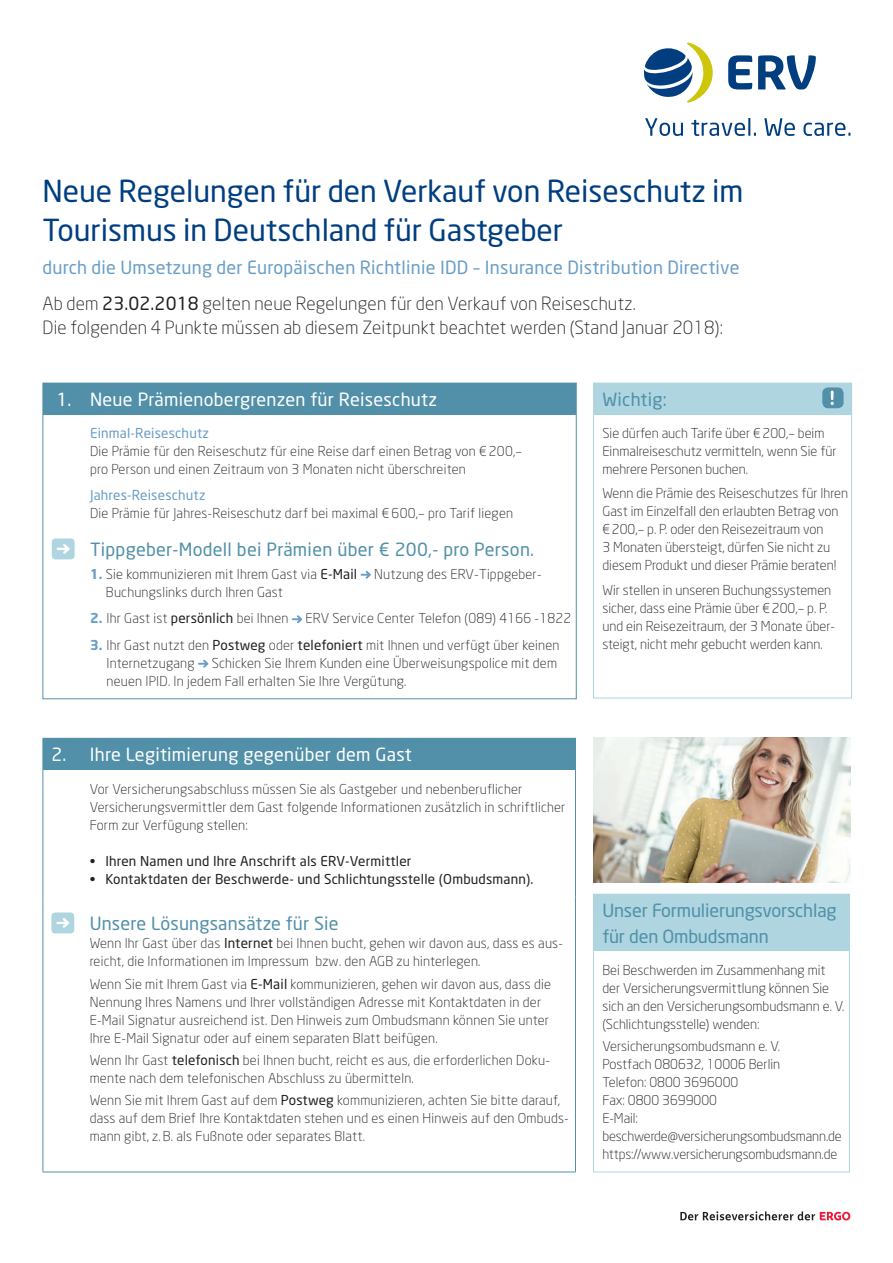
<style>
.page{position:relative;width:893px;height:1263px;background:#fff}
.page>*{position:absolute;margin:0;border:0;box-sizing:border-box;transform-origin:0 0}
.t1{font:30px/39px "Neo Sans";color:#013e80}
.t2{font:18px/36.8px "Neo Sans";letter-spacing:.015em;color:#699ec6}
.t3{font:18px "Neo Sans";letter-spacing:.01em;color:#5190a8}
.t4{font:300 18px "Neo Sans";letter-spacing:.01em;color:#231f20}
.t5{font:18px "Neo Sans";letter-spacing:.015em;color:#fff}
.t6{font:18px/25.5px "Neo Sans";letter-spacing:-.01em;color:#5190a8}
.t7{font:300 13.5px/18px "Neo Sans";letter-spacing:.015em;color:#231f20}
.t8{font:300 13.5px/18px "Neo Sans";letter-spacing:-.01em;color:#231f20}
.t9{font:13.5px "Neo Sans";letter-spacing:.015em;color:#231f20}
.t10{font:13.5px "Neo Sans";letter-spacing:.015em;color:#699ec6}
.s1{font-weight:300;color:#231f20}
.s2{color:#231f20}
.s3{font-weight:700;color:#699ec6}
.s4{font-weight:400}
</style>
<div class="page">
<svg style="left:645px;top:118px;width:38px;height:18px"></svg>
<svg style="left:691px;top:118px;width:65px;height:18px"></svg>
<svg style="left:764px;top:118px;width:31px;height:18px"></svg>
<svg style="left:803px;top:123px;width:47px;height:13px"></svg>
<svg style="left:728px;top:55px;width:88px;height:34px"></svg>
<svg style="left:644px;top:43px;width:69px;height:60px"></svg>
<svg style="left:680px;top:1211px;width:170px;height:9px"></svg>
<div style="left:43px;top:383px;width:533px;height:32px;background:#5190a8"></div>
<div style="left:52px;top:538px;width:23px;height:21px;background:#aed5e0;border-radius:4px"></div>
<svg style="left:57px;top:544px;width:13px;height:10px"></svg>
<svg style="left:361px;top:571px;width:10px;height:8px"></svg>
<svg style="left:292px;top:615px;width:10px;height:8px"></svg>
<svg style="left:198px;top:660px;width:10px;height:8px"></svg>
<div style="left:43px;top:383px;width:534px;height:316px;border:1px solid #5190a8"></div>
<div style="left:594px;top:383px;width:257px;height:32px;background:#aed5e0"></div>
<div style="left:593px;top:383px;width:259px;height:315px;border:1px solid #aed5e0"></div>
<div style="left:822px;top:387px;width:22px;height:21px;background:#5190a8;border-radius:6px"></div>
<svg style="left:830px;top:391px;width:4px;height:14px"></svg>
<div style="left:43px;top:738px;width:532px;height:31px;background:#5190a8"></div>
<hr style="left:43px;top:738px;width:533px;height:1px;background:#5190a8">
<hr style="left:575px;top:739px;width:1px;height:30px;background:#5190a8">
<hr style="left:43px;top:769px;width:1px;height:128px;background:#5190a8">
<hr style="left:575px;top:769px;width:1px;height:128px;background:#5190a8">
<hr style="left:43px;top:897px;width:1px;height:274px;background:#5190a8">
<hr style="left:575px;top:897px;width:1px;height:274px;background:#5190a8">
<hr style="left:43px;top:1171px;width:533px;height:1px;background:#5190a8">
<div style="left:51px;top:912px;width:23px;height:21px;background:#aed5e0;border-radius:4px"></div>
<svg style="left:56px;top:918px;width:13px;height:10px"></svg>
<div style="left:594px;top:894px;width:255px;height:57px;background:#aed5e0"></div>
<div style="left:593px;top:894px;width:257px;height:278px;border:1px solid #aed5e0"></div>
<img style="left:594px;top:738px;width:257px;height:144px">
<h1 class="t1" style="left:43px;top:171px;width:702px">Neue Regelungen für den Verkauf von Reiseschutz im<br>Tourismus in Deutschland für Gastgeber</h1>
<h2 class="t2" style="left:43px;top:248px;width:698px">durch die Umsetzung der Europäischen Richtlinie IDD – Insurance Distribution Directive<br><span class="s1">Ab dem</span> <span class="s2">23.02.2018</span> <span class="s1">gelten neue Regelungen für den Verkauf von Reiseschutz.</span></h2>
<h2 class="t4" style="left:43px;top:317px;width:682px">Die folgenden 4 Punkte müssen ab diesem Zeitpunkt beachtet werden (Stand Januar 2018):</h2>
<h2 class="t5" style="left:56px;top:388px;width:382px">1. Neue Prämienobergrenzen für Reiseschutz</h2>
<p class="t10" style="left:90px;top:425px;width:120px">Einmal-Reiseschutz</p>
<p class="t7" style="left:90px;top:442px;width:434px">Die Prämie für den Reiseschutz für eine Reise darf einen Betrag von € 200,– pro Person und einen Zeitraum von 3 Monaten nicht überschreiten</p>
<p class="t10" style="left:90px;top:487px;width:117px">Jahres-Reiseschutz</p>
<p class="t7" style="left:90px;top:504px;width:425px">Die Prämie für Jahres-Reiseschutz darf bei maximal € 600,– pro Tarif liegen</p>
<h2 class="t3" style="left:90px;top:539px;width:446px">Tippgeber-Modell bei Prämien über € 200,- pro Person.</h2>
<p class="t7" style="left:90px;top:565px;width:269px"><span class="s3">1.</span> Sie kommunizieren mit Ihrem Gast via <span class="s4">E-Mail</span></p>
<p class="t7" style="left:374px;top:565px;width:169px">Nutzung des ERV-Tippgeber-</p>
<p class="t7" style="left:106px;top:583px;width:179px">Buchungslinks durch Ihren Gast</p>
<p class="t7" style="left:90px;top:609px;width:200px"><span class="s3">2.</span> Ihr Gast ist <span class="s4">persönlich</span> bei Ihnen</p>
<p class="t7" style="left:305px;top:609px;width:267px">ERV Service Center Telefon (089) 4166 -1822</p>
<p class="t7" style="left:107px;top:636px;width:454px;text-indent:-17px"><span class="s3">3.</span> Ihr Gast nutzt den <span class="s4">Postweg</span> oder <span class="s4">telefoniert</span> mit Ihnen und verfügt über keinen<br>Internetzugang</p>
<p class="t7" style="left:107px;top:654px;width:452px;text-indent:105px">Schicken Sie Ihrem Kunden eine Überweisungspolice mit dem neuen IPID. In jedem Fall erhalten Sie Ihre Vergütung.</p>
<h2 class="t5" style="left:51px;top:743px;width:362px">2. Ihre Legitimierung gegenüber dem Gast</h2>
<p class="t7" style="left:90px;top:780px;width:477px">Vor Versicherungsabschluss müssen Sie als Gastgeber und nebenberuflicher<br>Versicherungsvermittler dem Gast folgende Informationen zusätzlich in schriftlicher<br>Form zur Verfügung stellen:</p>
<p class="t9" style="left:90px;top:853px;width:323px">• Ihren Namen und Ihre Anschrift als ERV-Vermittler</p>
<p class="t9" style="left:90px;top:871px;width:445px">• Kontaktdaten der Beschwerde- und Schlichtungsstelle (Ombudsmann).</p>
<h2 class="t3" style="left:90px;top:913px;width:250px">Unsere Lösungsansätze für Sie</h2>
<p class="t7" style="left:90px;top:934px;width:475px">Wenn Ihr Gast über das <span class="s4">Internet</span> bei Ihnen bucht, gehen wir davon aus, dass es aus&shy;reicht, die Informationen im Impressum bzw. den AGB zu hinterlegen.</p>
<p class="t7" style="left:90px;top:975px;width:463px">Wenn Sie mit Ihrem Gast via <span class="s4">E-Mail</span> kommunizieren, gehen wir davon aus, dass die Nennung Ihres Namens und Ihrer vollständigen Adresse mit Kontaktdaten in der E-Mail Signatur ausreichend ist. Den Hinweis zum Ombudsmann können Sie unter Ihre E-Mail Signatur oder auf einem separaten Blatt beifügen.</p>
<p class="t7" style="left:90px;top:1051px;width:462px">Wenn Ihr Gast <span class="s4">telefonisch</span> bei Ihnen bucht, reicht es aus, die erforderlichen Doku&shy;mente nach dem telefonischen Abschluss zu übermitteln.</p>
<p class="t7" style="left:90px;top:1091px;width:481px">Wenn Sie mit Ihrem Gast auf dem <span class="s4">Postweg</span> kommunizieren, achten Sie bitte darauf, dass auf dem Brief Ihre Kontaktdaten stehen und es einen Hinweis auf den Ombuds&shy;mann gibt, z. B. als Fußnote oder separates Blatt.</p>
<h2 class="t3" style="left:602px;top:388px;width:66px">Wichtig:</h2>
<p class="t7" style="left:602px;top:424px;width:236px">Sie dürfen auch Tarife über €200,– beim<br>Einmalreiseschutz vermitteln, wenn Sie für mehrere Personen buchen.</p>
<p class="t7" style="left:602px;top:484px;width:247px">Wenn die Prämie des Reiseschutzes für Ihren Gast im Einzelfall den erlaubten Betrag von €200,– p. P. oder den Reisezeitraum von<br>3 Monaten übersteigt, dürfen Sie nicht zu diesem Produkt und dieser Prämie beraten!</p>
<p class="t7" style="left:602px;top:581px;width:234px">Wir stellen in unseren Buchungssystemen sicher, dass eine Prämie über €200,– p. P. und ein Reisezeitraum, der 3 Monate über&shy;steigt, nicht mehr gebucht werden kann.</p>
<h2 class="t6" style="left:602px;top:897px;width:236px">Unser Formulierungsvorschlag für den Ombudsmann</h2>
<p class="t7" style="left:602px;top:960px;width:244px">Bei Beschwerden im Zusammenhang mit der Versicherungsvermittlung können Sie sich an den Versicherungsombudsmann e. V. (Schlichtungsstelle) wenden:</p>
<p class="t8" style="left:602px;top:1037px;width:241px">Versicherungsombudsmann e. V.<br>Postfach 080632, 10006 Berlin<br>Telefon: 0800 3696000<br>Fax: 0800 3699000<br>E-Mail: beschwerde@versicherungsombudsmann.de https://www.versicherungsombudsmann.de</p>
</div>
